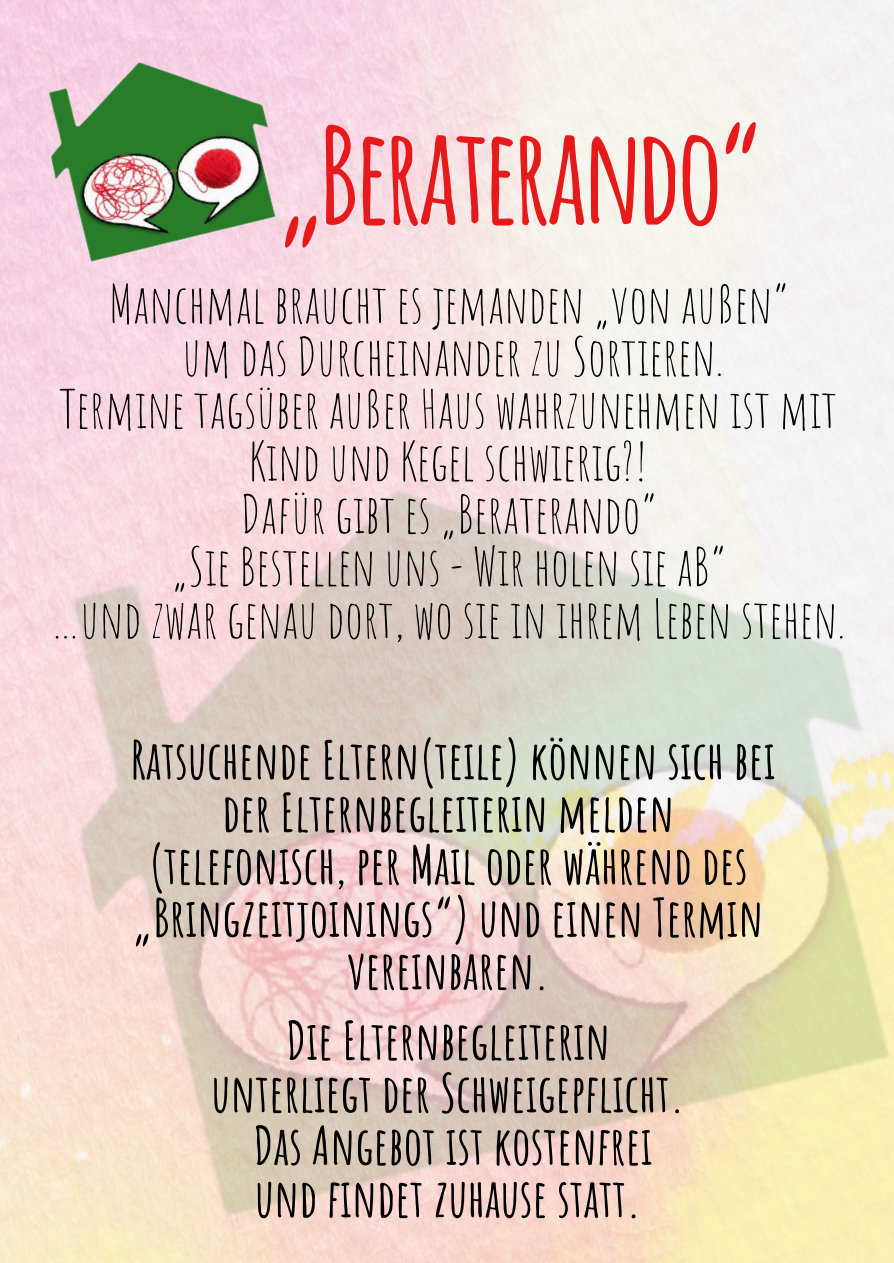
<style>
.page{position:relative;width:894px;height:1263px;background:#fff}
.page>*{position:absolute;margin:0;border:0;box-sizing:border-box;transform-origin:0 0}
.t1{font:700 132px "Amatic";color:#e61a1a}
.t2{font:700 52.5px/52.5px "Amatic SC";color:#000;text-align:center}
.t3{font:52.5px/52.5px "Amatic SC";color:#000;text-align:center}
</style>
<div class="page">
<img style="left:0;top:263px;width:893px;height:1000px">
<img style="left:0;top:0;width:320px;height:306px">
<h1 class="t1" style="left:278px;top:101px;width:480px">„Beraterando“</h1>
<p class="t3" style="left:51px;top:277px;width:794px">Manchmal braucht es jemanden „von außen“<br>um das Durcheinander zu Sortieren.<br>Termine tagsüber außer Haus wahrzunehmen ist mit Kind und Kegel schwierig?!<br>Dafür gibt es „Beraterando“<br>„Sie Bestellen uns - Wir holen sie aB“<br>…und zwar genau dort, wo sie in ihrem Leben stehen.</p>
<p class="t2" style="left:131px;top:733px;width:646px">Ratsuchende Eltern(teile) können sich bei der Elternbegleiterin melden (telefonisch, per Mail oder während des „Bringzeitjoinings“) und einen Termin vereinbaren.</p>
<p class="t2" style="left:211px;top:1013px;width:474px">Die Elternbegleiterin unterliegt der Schweigepflicht.<br>Das Angebot ist kostenfrei und findet zuhause statt.</p>
</div>
